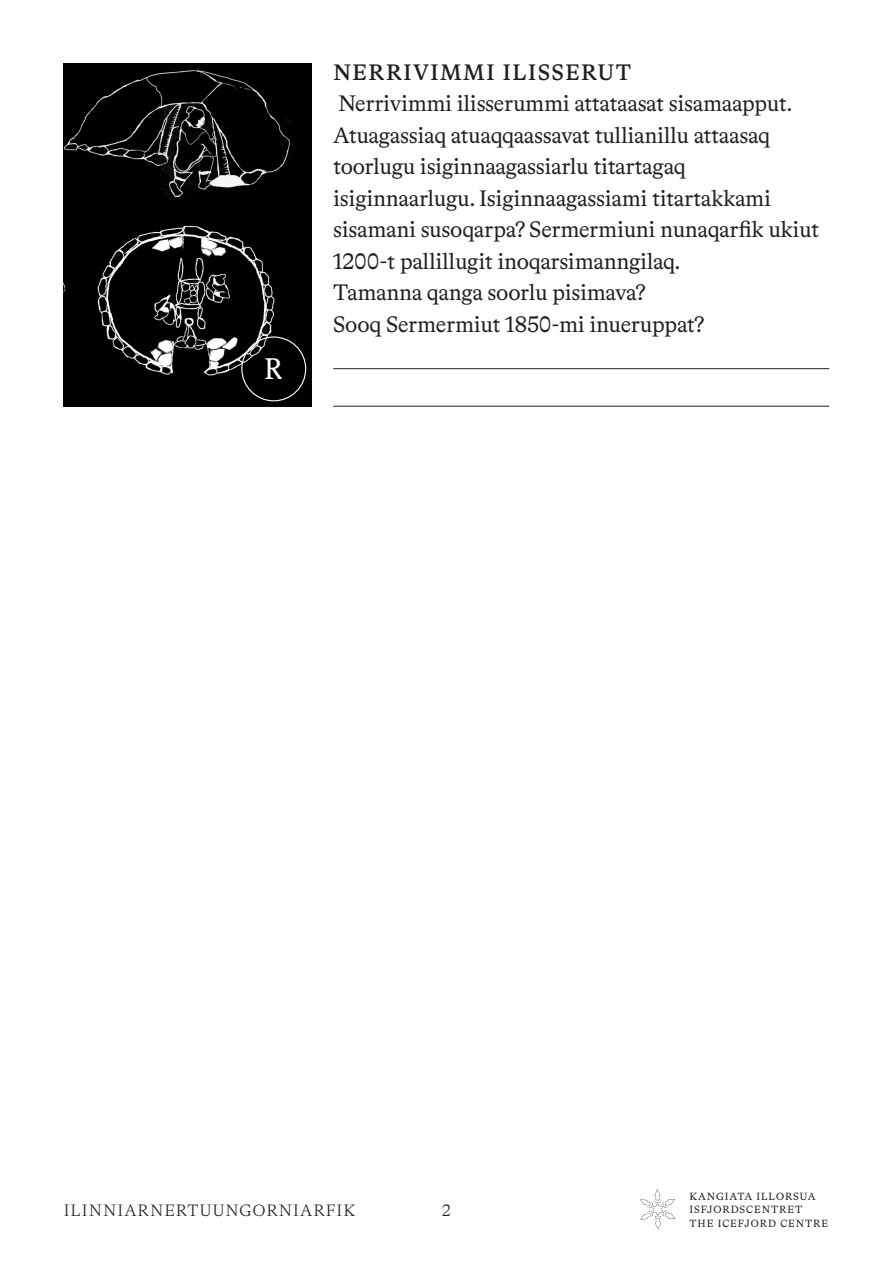
<style>
.page{position:relative;width:893px;height:1263px;background:#fff}
.page>*{position:absolute;margin:0;border:0;box-sizing:border-box;transform-origin:0 0}
.t1{font:30px "Bradford Mono LL";color:#fff}
.t2{font:22.5px/31.5px "Bradford LL";letter-spacing:-.01em;color:#231f20}
.t3{font:500 22.5px "Bradford LL";letter-spacing:.065em;color:#231f20}
.t4{font:300 16.5px "Bradford LL";letter-spacing:.065em;color:#231f20}
.t5{font:10.5px "Bradford LL";letter-spacing:.09em;color:#231f20}
</style>
<div class="page">
<hr style="left:333px;top:368px;width:496px;height:1px;background:#231f20">
<hr style="left:333px;top:406px;width:496px;height:1px;background:#231f20">
<svg style="left:640px;top:1189px;width:36px;height:41px"></svg>
<img style="left:64px;top:63px;width:248px;height:344px">
<div style="left:241px;top:336px;width:65px;height:65px;border:1px solid #fff;border-radius:50%"></div>
<p class="t1" style="left:264px;top:350px;width:19px">R</p>
<p class="t3" style="left:333px;top:57px;width:300px">NERRIVIMMI ILISSERUT</p>
<p class="t2" style="left:333px;top:87px;width:461px">Nerrivimmi ilisserummi attataasat sisamaapput.<br>Atuagassiaq atuaqqaassavat tullianillu attaasaq</p>
<p class="t2" style="left:333px;top:150px;width:354px">toorlugu isiginnaagassiarlu titartagaq</p>
<p class="t2" style="left:333px;top:181px;width:439px">isiginnaarlugu. Isiginnaagassiami titartakkami</p>
<p class="t2" style="left:333px;top:213px;width:487px">sisamani susoqarpa? Sermermiuni nunaqarfik ukiut<br>1200-t pallillugit inoqarsimanngilaq.</p>
<p class="t2" style="left:333px;top:276px;width:314px">Tamanna qanga soorlu pisimava?</p>
<p class="t2" style="left:333px;top:307px;width:373px">Sooq Sermermiut 1850-mi inueruppat?</p>
<p class="t4" style="left:64px;top:1200px;width:293px">ILINNIARNERTUUNGORNIARFIK</p>
<p class="t4" style="left:442px;top:1200px;width:10px">2</p>
<p class="t5" style="left:689px;top:1189px;width:128px">KANGIATA ILLORSUA</p>
<p class="t5" style="left:689px;top:1203px;width:114px">ISFJORDSCENTRET</p>
<p class="t5" style="left:689px;top:1216px;width:140px">THE ICEFJORD CENTRE</p>
</div>
